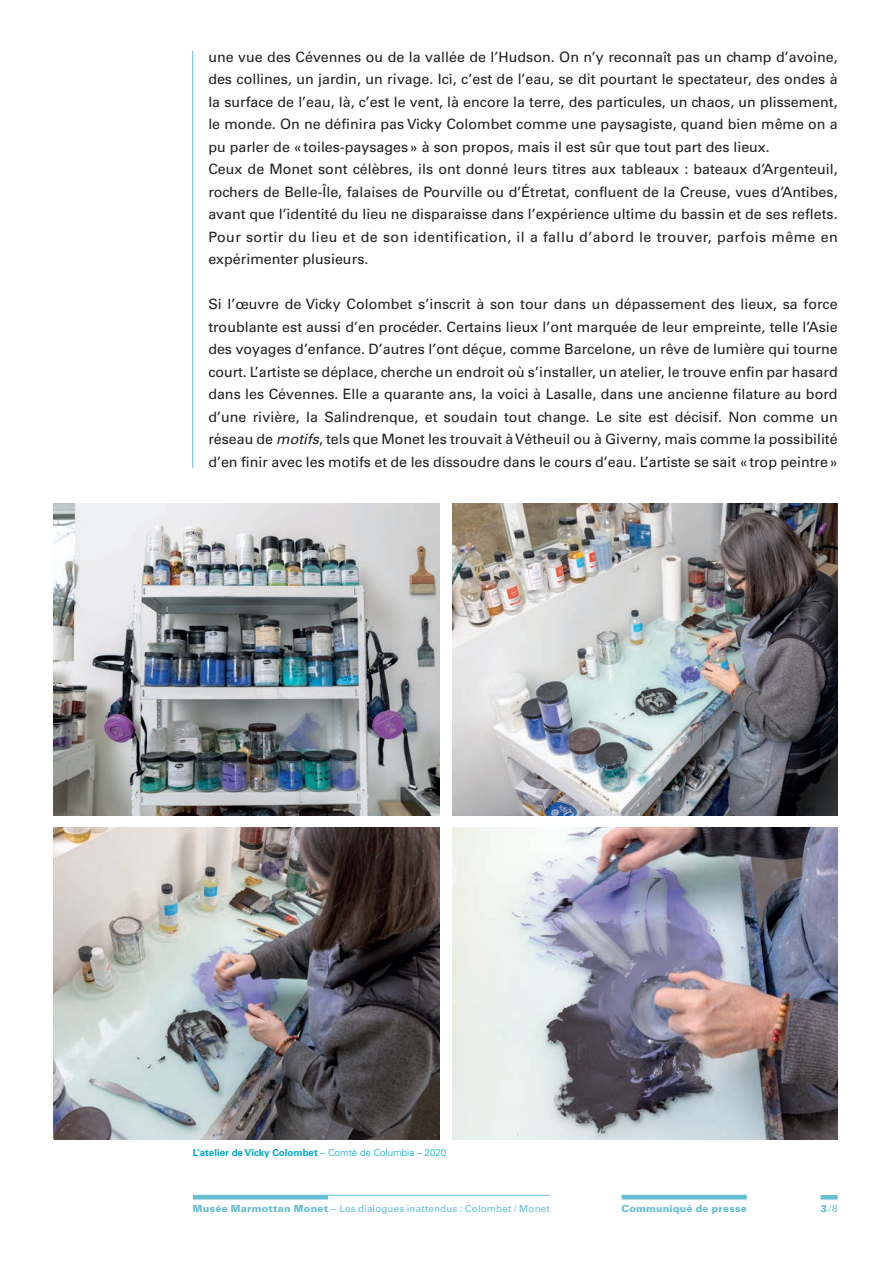
<style>
.page{position:relative;width:893px;height:1263px;background:#fff}
.page>*{position:absolute;margin:0;border:0;box-sizing:border-box;transform-origin:0 0}
.t1{font:14.25px/22.5px "Univers";color:#231f20}
.t2{font:9.75px "Univers";letter-spacing:.015em;color:#66bed2}
.t3{font:700 9.75px "Univers";color:#01a9c4}
.t4{font:900 9.75px "Univers";letter-spacing:.025em;color:#66bed2}
.s1{font-style:italic}
.s2{font-weight:300}
.s3{font-weight:900}
</style>
<div class="page">
<hr style="left:193px;top:1195px;width:357px;height:1px;background:#66bed2">
<hr style="left:193px;top:1195px;width:135px;height:4px;background:#66bed2">
<hr style="left:622px;top:1195px;width:125px;height:4px;background:#66bed2">
<hr style="left:821px;top:1195px;width:17px;height:4px;background:#66bed2">
<hr style="left:192px;top:51px;width:1px;height:417px;background:#66bed2">
<img style="left:53px;top:828px;width:387px;height:311px">
<img style="left:452px;top:828px;width:386px;height:311px">
<img style="left:452px;top:504px;width:386px;height:311px">
<img style="left:53px;top:504px;width:387px;height:311px">
<p class="t1" style="left:208px;top:45px;width:631px">une vue des Cévennes ou de la vallée de l’Hudson. On n’y reconnaît pas un champ d’avoine, des collines, un jardin, un rivage. Ici, c’est de l’eau, se dit pourtant le spectateur, des ondes à la surface de l’eau, là, c’est le vent, là encore la terre, des particules, un chaos, un plissement, le monde. On ne définira pas Vicky Colombet comme une paysagiste, quand bien même on a pu parler de «toiles-paysages» à son propos, mais il est sûr que tout part des lieux.<br>Ceux de Monet sont célèbres, ils ont donné leurs titres aux tableaux : bateaux d’Argenteuil, rochers de Belle-Île, falaises de Pourville ou d’Étretat, confluent de la Creuse, vues d’Antibes, avant que l’identité du lieu ne disparaisse dans l’expérience ultime du bassin et de ses reflets.<br>Pour sortir du lieu et de son identification, il a fallu d’abord le trouver, parfois même en expérimenter plusieurs.</p>
<p class="t1" style="left:208px;top:293px;width:631px;text-align:justify">Si l’œuvre de Vicky Colombet s’inscrit à son tour dans un dépassement des lieux, sa force troublante est aussi d’en procéder. Certains lieux l’ont marquée de leur empreinte, telle l’Asie des voyages d’enfance. D’autres l’ont déçue, comme Barcelone, un rêve de lumière qui tourne court. L’artiste se déplace, cherche un endroit où s’installer, un atelier, le trouve enfin par hasard dans les Cévennes. Elle a quarante ans, la voici à Lasalle, dans une ancienne filature au bord d’une rivière, la Salindrenque, et soudain tout change. Le site est décisif. Non comme un réseau de <span class="s1">motifs</span>, tels que Monet les trouvait à Vétheuil ou à Giverny, mais comme la possibilité d’en finir avec les motifs et de les dissoudre dans le cours d’eau. L’artiste se sait «trop peintre»</p>
<p class="t3" style="left:193px;top:1147px;width:255px">L’atelier de Vicky Colombet <span class="s2">– Comté de Columbia – 2020</span></p>
<p class="t2" style="left:193px;top:1202px;width:358px"><span class="s3">Musée Marmottan Monet</span> – Les dialogues inattendus : Colombet / Monet</p>
<p class="t4" style="left:622px;top:1202px;width:127px">Communiqué de presse</p>
<p class="t2" style="left:821px;top:1202px;width:19px"><span class="s3">3</span>/8</p>
</div>
